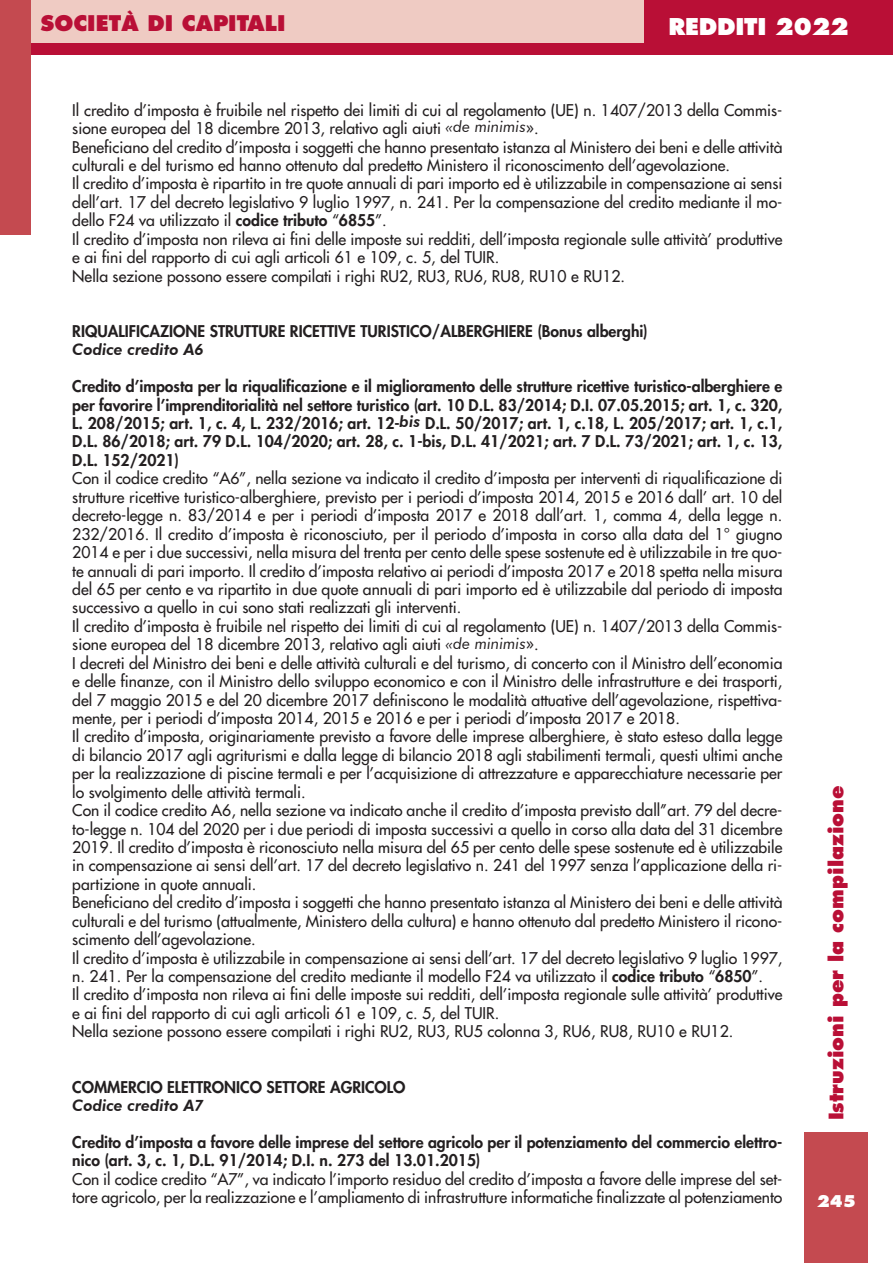
<style>
.page{position:relative;width:893px;height:1263px;background:#fff}
.page>*{position:absolute;margin:0;border:0;box-sizing:border-box;transform-origin:0 0}
.t1{font:800 22.5px "Futura";letter-spacing:-.015em;color:#fff}
.t2{font:800 21px "Futura";color:#b90f36}
.t3{font:800 19.5px "Futura";color:#b90f36}
.t4{font:15.75px/18.5px "Futura";color:#231f20}
.t5{font:800 15.75px/18.5px "Futura";color:#231f20;text-align:justify}
.t6{font:italic 800 15.75px "Futura BT";color:#231f20}
.t7{font:800 15.75px "Futura";color:#fff}
.s1{font-family:"Futura BT";font-style:italic}
.s2{font-weight:800}
</style>
<div class="page">
<div style="left:804px;top:1132px;width:64px;height:131px;background:#c44a50"></div>
<div style="left:30px;top:0;width:863px;height:54px;background:#b90f36"></div>
<div style="left:30px;top:0;width:614px;height:43px;background:#efcbc3"></div>
<div style="left:0;top:0;width:30px;height:235px;background:#c44a50"></div>
<p class="t2" style="left:41px;top:14px;width:246px">SOCIETÀ DI CAPITALI</p>
<p class="t1" style="left:669px;top:16px;width:182px">REDDITI 2022</p>
<p class="t4" style="left:72px;top:102px;width:712px">Il credito d’imposta è fruibile nel rispetto dei limiti di cui al regolamento (UE) n. 1407/2013 della Commis&shy;sione europea del 18 dicembre 2013, relativo agli aiuti <span class="s1">«de minimis</span>».</p>
<p class="t4" style="left:72px;top:139px;width:712px">Beneficiano del credito d’imposta i soggetti che hanno presentato istanza al Ministero dei beni e delle attività culturali e del turismo ed hanno ottenuto dal predetto Ministero il riconoscimento dell’agevolazione.</p>
<p class="t4" style="left:72px;top:175px;width:712px;text-align:justify">Il credito d’imposta è ripartito in tre quote annuali di pari importo ed è utilizzabile in compensazione ai sensi dell’art. 17 del decreto legislativo 9 luglio 1997, n. 241. Per la compensazione del credito mediante il mo&shy;dello F24 va utilizzato il <span class="s2">codice tributo</span> “<span class="s2">6855</span>”.</p>
<p class="t4" style="left:72px;top:231px;width:712px">Il credito d’imposta non rileva ai fini delle imposte sui redditi, dell’imposta regionale sulle attività’ produttive e ai fini del rapporto di cui agli articoli 61 e 109, c. 5, del TUIR.</p>
<p class="t4" style="left:72px;top:268px;width:554px">Nella sezione possono essere compilati i righi RU2, RU3, RU6, RU8, RU10 e RU12.</p>
<p class="t5" style="left:72px;top:323px;width:577px">RIQUALIFICAZIONE STRUTTURE RICETTIVE TURISTICO/ALBERGHIERE (Bonus alberghi)</p>
<p class="t6" style="left:72px;top:340px;width:133px">Codice credito A6</p>
<p class="t5" style="left:72px;top:378px;width:712px">Credito d’imposta per la riqualificazione e il miglioramento delle strutture ricettive turistico-alberghiere e per favorire l’imprenditorialità nel settore turistico (art. 10 D.L. 83/2014; D.I. 07.05.2015; art. 1, c. 320, L. 208/2015; art. 1, c. 4, L. 232/2016; art. 12-<span class="s1">bis</span> D.L. 50/2017; art. 1, c.18, L. 205/2017; art. 1, c.1, D.L. 86/2018; art. 79 D.L. 104/2020; art. 28, c. 1-bis, D.L. 41/2021; art. 7 D.L. 73/2021; art. 1, c. 13, D.L. 152/2021)</p>
<p class="t4" style="left:72px;top:470px;width:712px;text-align:justify">Con il codice credito “A6”, nella sezione va indicato il credito d’imposta per interventi di riqualificazione di strutture ricettive turistico-alberghiere, previsto per i periodi d’imposta 2014, 2015 e 2016 dall’ art. 10 del decreto-legge n. 83/2014 e per i periodi d’imposta 2017 e 2018 dall’art. 1, comma 4, della legge n.<br>232/2016. Il credito d’imposta è riconosciuto, per il periodo d’imposta in corso alla data del 1° giugno 2014 e per i due successivi, nella misura del trenta per cento delle spese sostenute ed è utilizzabile in tre quo&shy;te annuali di pari importo. Il credito d’imposta relativo ai periodi d’imposta 2017 e 2018 spetta nella misura del 65 per cento e va ripartito in due quote annuali di pari importo ed è utilizzabile dal periodo di imposta successivo a quello in cui sono stati realizzati gli interventi.</p>
<p class="t4" style="left:72px;top:618px;width:712px">Il credito d’imposta è fruibile nel rispetto dei limiti di cui al regolamento (UE) n. 1407/2013 della Commis&shy;sione europea del 18 dicembre 2013, relativo agli aiuti <span class="s1">«de minimis</span>».</p>
<p class="t4" style="left:72px;top:655px;width:712px;text-align:justify">I decreti del Ministro dei beni e delle attività culturali e del turismo, di concerto con il Ministro dell’economia e delle finanze, con il Ministro dello sviluppo economico e con il Ministro delle infrastrutture e dei trasporti, del 7 maggio 2015 e del 20 dicembre 2017 definiscono le modalità attuative dell’agevolazione, rispettiva&shy;mente, per i periodi d’imposta 2014, 2015 e 2016 e per i periodi d’imposta 2017 e 2018.</p>
<p class="t4" style="left:72px;top:728px;width:712px;text-align:justify">Il credito d’imposta, originariamente previsto a favore delle imprese alberghiere, è stato esteso dalla legge di bilancio 2017 agli agriturismi e dalla legge di bilancio 2018 agli stabilimenti termali, questi ultimi anche per la realizzazione di piscine termali e per l’acquisizione di attrezzature e apparecchiature necessarie per lo svolgimento delle attività termali.</p>
<p class="t4" style="left:72px;top:802px;width:712px;text-align:justify">Con il codice credito A6, nella sezione va indicato anche il credito d’imposta previsto dall’’art. 79 del decre&shy;to-legge n. 104 del 2020 per i due periodi di imposta successivi a quello in corso alla data del 31 dicembre 2019. Il credito d’imposta è riconosciuto nella misura del 65 per cento delle spese sostenute ed è utilizzabile in compensazione ai sensi dell’art. 17 del decreto legislativo n. 241 del 1997 senza l’applicazione della ri&shy;partizione in quote annuali.</p>
<p class="t4" style="left:72px;top:894px;width:712px;text-align:justify">Beneficiano del credito d’imposta i soggetti che hanno presentato istanza al Ministero dei beni e delle attività culturali e del turismo (attualmente, Ministero della cultura) e hanno ottenuto dal predetto Ministero il ricono&shy;scimento dell’agevolazione.</p>
<p class="t4" style="left:72px;top:950px;width:712px">Il credito d’imposta è utilizzabile in compensazione ai sensi dell’art. 17 del decreto legislativo 9 luglio 1997, n. 241. Per la compensazione del credito mediante il modello F24 va utilizzato il <span class="s2">codice tributo</span> “<span class="s2">6850</span>”.</p>
<p class="t4" style="left:72px;top:986px;width:712px">Il credito d’imposta non rileva ai fini delle imposte sui redditi, dell’imposta regionale sulle attività’ produttive e ai fini del rapporto di cui agli articoli 61 e 109, c. 5, del TUIR.</p>
<p class="t4" style="left:72px;top:1023px;width:663px">Nella sezione possono essere compilati i righi RU2, RU3, RU5 colonna 3, RU6, RU8, RU10 e RU12.</p>
<p class="t5" style="left:72px;top:1079px;width:335px">COMMERCIO ELETTRONICO SETTORE AGRICOLO</p>
<p class="t6" style="left:72px;top:1096px;width:133px">Codice credito A7</p>
<p class="t5" style="left:72px;top:1134px;width:712px">Credito d’imposta a favore delle imprese del settore agricolo per il potenziamento del commercio elettro&shy;nico (art. 3, c. 1, D.L. 91/2014; D.I. n. 273 del 13.01.2015)</p>
<p class="t4" style="left:72px;top:1171px;width:712px">Con il codice credito “A7”, va indicato l’importo residuo del credito d’imposta a favore delle imprese del set&shy;tore agricolo, per la realizzazione e l’ampliamento di infrastrutture informatiche finalizzate al potenziamento</p>
<p class="t3" style="left:827px;top:1120px;width:337px;rotate:-90deg">Istruzioni per la compilazione</p>
<p class="t7" style="left:817px;top:1194px;width:41px">245</p>
</div>
